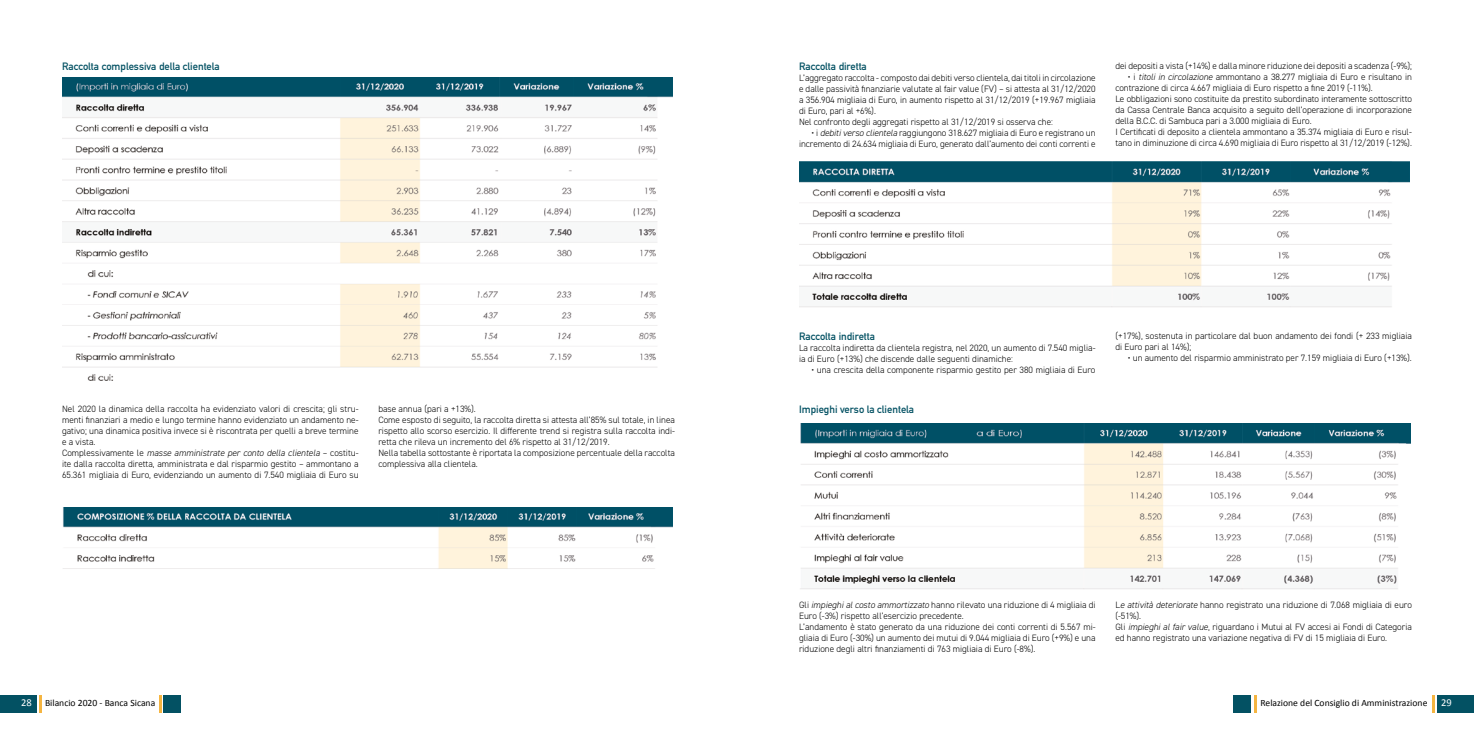
<style>
.page{position:relative;width:1474px;height:737px;background:#fff}
.page>*{position:absolute;margin:0;border:0;box-sizing:border-box;transform-origin:0 0}
.t1{font:700 10.5px "DIN Alternate";color:#035163}
.t2{font:10.5px "Calibri";color:#fff}
.t3{font:9.62px "Calibri";color:#000}
.t4{font:300 9.19px/11px "DIN2014";color:#000}
.s1{font-style:italic}
</style>
<div class="page">
<div style="left:0;top:694px;width:37px;height:18px;background:#035163"></div>
<svg style="left:40px;top:695px;width:2px;height:17px"></svg>
<div style="left:1436px;top:694px;width:37px;height:18px;background:#035163"></div>
<hr style="left:1431px;top:694px;width:3px;height:18px;background:#f5b541">
<hr style="left:1253px;top:694px;width:3px;height:18px;background:#f5b541">
<svg style="left:159px;top:695px;width:2px;height:17px"></svg>
<div style="left:1233px;top:694px;width:17px;height:18px;background:#035163"></div>
<div style="left:164px;top:694px;width:17px;height:18px;background:#035163"></div>
<img style="left:62px;top:78px;width:610px;height:303px">
<img style="left:63px;top:507px;width:610px;height:62px">
<img style="left:799px;top:161px;width:610px;height:146px">
<img style="left:800px;top:424px;width:609px;height:165px">
<p class="t1" style="left:62px;top:58px;width:159px">Raccolta complessiva della clientela</p>
<p class="t4" style="left:62px;top:403px;width:298px">Nel 2020 la dinamica della raccolta ha evidenziato valori di crescita; gli stru&shy;menti finanziari a medio e lungo termine hanno evidenziato un andamento ne&shy;gativo; una dinamica positiva invece si è riscontrata per quelli a breve termine e a vista.<br>Complessivamente le <span class="s1">masse amministrate per conto della clientela</span> – costitu&shy;ite dalla raccolta diretta, amministrata e dal risparmio gestito – ammontano a 65.361 migliaia di Euro, evidenziando un aumento di 7.540 migliaia di Euro su</p>
<p class="t4" style="left:378px;top:403px;width:298px">base annua (pari a +13%).<br>Come esposto di seguito, la raccolta diretta si attesta all’85% sul totale, in linea rispetto allo scorso esercizio. Il differente trend si registra sulla raccolta indi&shy;retta che rileva un incremento del 6% rispetto al 31/12/2019.<br>Nella tabella sottostante è riportata la composizione percentuale della raccolta complessiva alla clientela.</p>
<p class="t1" style="left:799px;top:58px;width:69px">Raccolta diretta</p>
<p class="t4" style="left:799px;top:73px;width:298px">L’aggregato raccolta - composto dai debiti verso clientela, dai titoli in circolazione e dalle passività finanziarie valutate al fair value (FV) – si attesta al 31/12/2020 a 356.904 migliaia di Euro, in aumento rispetto al 31/12/2019 (+19.967 migliaia di Euro, pari al +6%).<br>Nel confronto degli aggregati rispetto al 31/12/2019 si osserva che:</p>
<p class="t4" style="left:799px;top:128px;width:298px;text-align:right">• i <span class="s1">debiti verso clientela</span> raggiungono 318.627 migliaia di Euro e registrano un incremento di 24.634 migliaia di Euro, generato dall’aumento dei conti correnti e</p>
<p class="t4" style="left:1115px;top:61px;width:298px">dei depositi a vista (+14%) e dalla minore riduzione dei depositi a scadenza (-9%);</p>
<p class="t4" style="left:1115px;top:72px;width:298px;text-indent:12px">• i <span class="s1">titoli in circolazione</span> ammontano a 38.277 migliaia di Euro e risultano in contrazione di circa 4.667 migliaia di Euro rispetto a fine 2019 (-11%).<br>Le obbligazioni sono costituite da prestito subordinato interamente sottoscritto da Cassa Centrale Banca acquisito a seguito dell’operazione di incorporazione della B.C.C. di Sambuca pari a 3.000 migliaia di Euro.<br>I Certificati di deposito a clientela ammontano a 35.374 migliaia di Euro e risul&shy;tano in diminuzione di circa 4.690 migliaia di Euro rispetto al 31/12/2019 (-12%).</p>
<p class="t1" style="left:799px;top:328px;width:77px">Raccolta indiretta</p>
<p class="t4" style="left:799px;top:342px;width:298px">La raccolta indiretta da clientela registra, nel 2020, un aumento di 7.540 miglia&shy;ia di Euro (+13%) che discende dalle seguenti dinamiche:</p>
<p class="t4" style="left:811px;top:365px;width:285px">• una crescita della componente risparmio gestito per 380 migliaia di Euro</p>
<p class="t1" style="left:799px;top:401px;width:117px">Impieghi verso la clientela</p>
<p class="t4" style="left:1115px;top:330px;width:298px">(+17%), sostenuta in particolare dal buon andamento dei fondi (+ 233 migliaia di Euro pari al 14%);</p>
<p class="t4" style="left:1127px;top:353px;width:285px">• un aumento del risparmio amministrato per 7.159 migliaia di Euro (+13%).</p>
<p class="t4" style="left:799px;top:599px;width:298px">Gli <span class="s1">impieghi al costo ammortizzato</span> hanno rilevato una riduzione di 4 migliaia di Euro (-3%) rispetto all’esercizio precedente.<br>L’andamento è stato generato da una riduzione dei conti correnti di 5.567 mi&shy;gliaia di Euro (-30%) un aumento dei mutui di 9.044 migliaia di Euro (+9%) e una riduzione degli altri finanziamenti di 763 migliaia di Euro (-8%).</p>
<p class="t4" style="left:1115px;top:599px;width:298px">L<span class="s1">e attività deteriorate</span> hanno registrato una riduzione di 7.068 migliaia di euro (-51%).<br>Gli <span class="s1">impieghi al fair value</span>, riguardano i Mutui al FV accesi ai Fondi di Categoria ed hanno registrato una variazione negativa di FV di 15 migliaia di Euro.</p>
<p class="t2" style="left:21px;top:695px;width:12px">28</p>
<p class="t3" style="left:45px;top:696px;width:112px">Bilancio 2020 - Banca Sicana</p>
<p class="t3" style="left:1260px;top:696px;width:168px">Relazione del Consiglio di Amministrazione</p>
<p class="t2" style="left:1441px;top:695px;width:12px">29</p>
</div>
